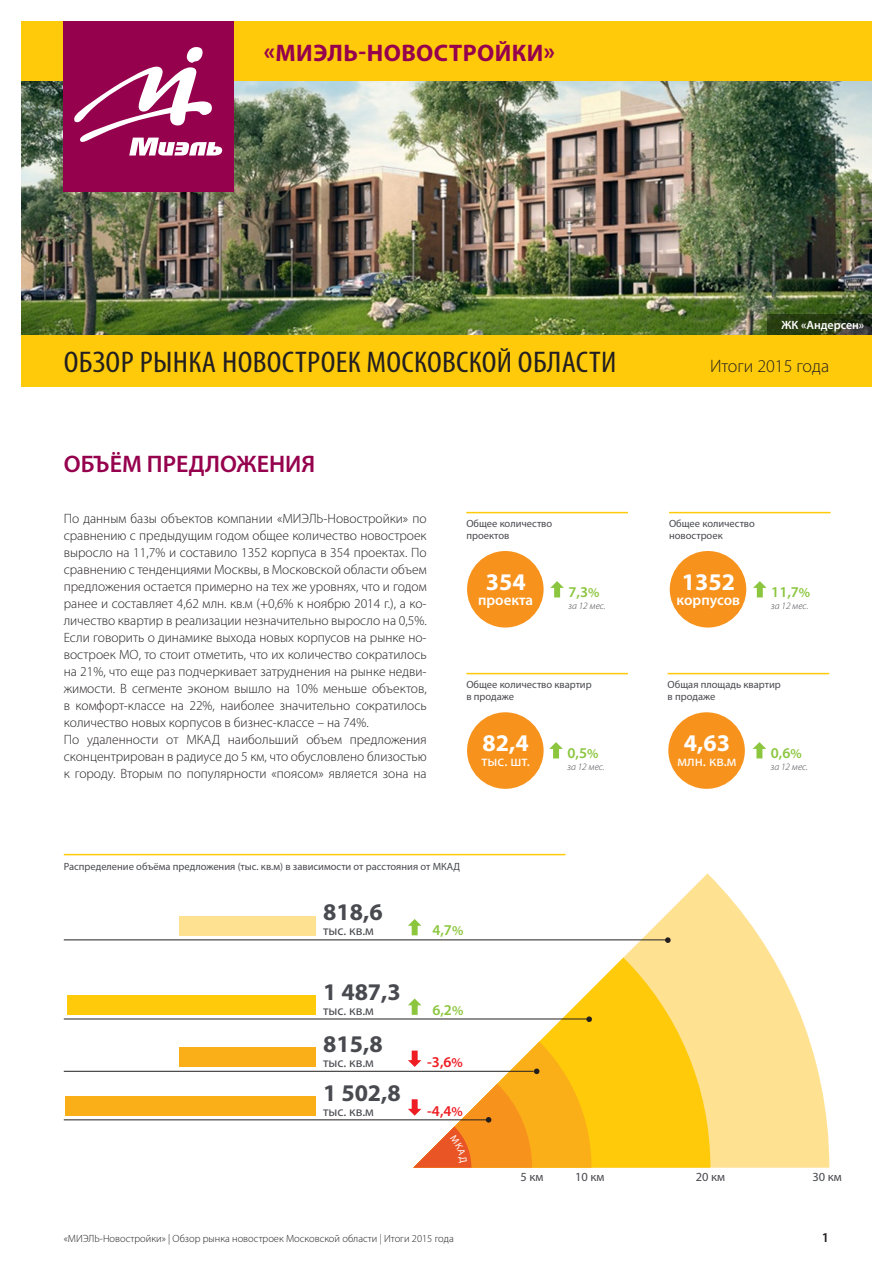
<style>
.page{position:relative;width:893px;height:1263px;background:#fff}
.page>*{position:absolute;margin:0;border:0;box-sizing:border-box;transform-origin:0 0}
.t1{font:condensed 30px "Myriad Pro";letter-spacing:.01em;color:#231f20;scale:1.1 1}
.t2{font:700 24px "Myriad Pro";color:#494a50}
.t3{font:700 24px "Myriad Pro";letter-spacing:.02em;color:#96014e}
.t4{font:600 24px "Myriad Pro";color:#96014e}
.t5{font:700 24px "Myriad Pro";color:#fff}
.t6{font:300 18px "Myriad Pro";color:#231f20}
.t7{font:600 15px "Myriad Pro";color:#8bc63e}
.t8{font:600 15px "Myriad Pro";color:#fff}
.t9{font:15px "Myriad Pro";color:#fff}
.t10{font:600 15px "Myriad Pro";color:#ee1d23}
.t11{font:300 13.5px/17px "Myriad Pro";color:#231f20;text-align:justify}
.t12{font:13.5px "Myriad Pro";color:#494a50}
.t13{font:600 13.5px "Myriad Pro";color:#231f20}
.t14{font:12.45px "Myriad Pro";color:#494a50}
.main{font:600 12px "Myriad Pro";color:#fff}
.t15{font:10.5px/12px "Myriad Pro";color:#494a50}
.t16{font:300 10.5px "Myriad Pro";color:#231f20}
.t17{font:italic 300 9.75px "Myriad Pro";color:#494a50}
.s1{font-size:13.5px}
</style>
<div class="page">
<img style="left:21px;top:81px;width:851px;height:255px">
<svg style="left:767px;top:315px;width:105px;height:21px;background:#344118"></svg>
<div style="left:21px;top:21px;width:851px;height:60px;background:#feca0a"></div>
<div style="left:21px;top:336px;width:851px;height:51px;background:#feca0a"></div>
<div style="left:64px;top:21px;width:170px;height:170px;background:#96014e"></div>
<svg style="left:74px;top:47px;width:149px;height:109px"></svg>
<div style="left:670px;top:551px;width:76px;height:76px;background:#f7931d;border-radius:50%"></div>
<svg style="left:753px;top:581px;width:14px;height:16px"></svg>
<hr style="left:669px;top:512px;width:162px;height:1px;background:#feca0a">
<div style="left:467px;top:551px;width:77px;height:76px;background:#f7931d;border-radius:50%"></div>
<svg style="left:550px;top:581px;width:14px;height:16px"></svg>
<hr style="left:466px;top:512px;width:162px;height:1px;background:#feca0a">
<svg style="left:549px;top:742px;width:14px;height:16px"></svg>
<div style="left:467px;top:712px;width:77px;height:77px;background:#f7931d;border-radius:50%"></div>
<hr style="left:466px;top:673px;width:162px;height:1px;background:#feca0a">
<svg style="left:753px;top:742px;width:13px;height:16px"></svg>
<div style="left:668px;top:712px;width:77px;height:77px;background:#f7931d;border-radius:50%"></div>
<hr style="left:668px;top:673px;width:161px;height:1px;background:#feca0a">
<div style="left:179px;top:916px;width:137px;height:19px;background:#ffe192"></div>
<div style="left:67px;top:996px;width:249px;height:19px;background:#feca0a"></div>
<div style="left:179px;top:1048px;width:137px;height:19px;background:#faaf18"></div>
<div style="left:65px;top:1096px;width:251px;height:20px;background:#faaf18"></div>
<svg style="left:413px;top:853px;width:416px;height:315px;fill:#ffe192"></svg>
<svg style="left:413px;top:870px;width:297px;height:298px"></svg>
<hr style="left:64px;top:1119px;width:424px;height:1px;background:#231f20">
<hr style="left:64px;top:1071px;width:470px;height:1px;background:#231f20">
<hr style="left:64px;top:1019px;width:525px;height:1px;background:#231f20">
<hr style="left:64px;top:940px;width:606px;height:1px;background:#231f20">
<svg style="left:665px;top:937px;width:6px;height:6px"></svg>
<hr style="left:64px;top:854px;width:502px;height:1px;background:#feca0a">
<svg style="left:408px;top:919px;width:13px;height:16px"></svg>
<svg style="left:408px;top:989px;width:184px;height:179px"></svg>
<p class="t3" style="left:264px;top:37px;width:293px">«МИЭЛЬ-НОВОСТРОЙКИ»</p>
<p class="main" style="left:781px;top:317px;width:84px">ЖК «Андерсен»</p>
<p class="t1" style="left:64px;top:344px;width:504px">ОБЗОР РЫНКА НОВОСТРОЕК МОСКОВСКОЙ ОБЛАСТИ</p>
<p class="t6" style="left:710px;top:355px;width:121px">Итоги 2015 года</p>
<p class="t4" style="left:64px;top:449px;width:253px">ОБЪЁМ ПРЕДЛОЖЕНИЯ</p>
<p class="t11" style="left:64px;top:510px;width:364px">По данным базы объектов компании «МИЭЛЬ-Новостройки» по сравнению с предыдущим годом общее количество новостроек выросло на 11,7% и составило 1352 корпуса в 354 проектах. По сравнению с тенденциями Москвы, в Московской области объем предложения остается примерно на тех же уровнях, что и годом ранее и составляет 4,62 млн. кв.м (+0,6% к ноябрю 2014 г.), а ко&shy;личество квартир в реализации незначительно выросло на 0,5%.</p>
<p class="t11" style="left:64px;top:629px;width:364px">Если говорить о динамике выхода новых корпусов на рынке но&shy;востроек МО, то стоит отметить, что их количество сократилось на 21%, что еще раз подчеркивает затруднения на рынке недви&shy;жимости. В сегменте эконом вышло на 10% меньше объектов, в комфорт-классе на 22%, наиболее значительно сократилось количество новых корпусов в бизнес-классе – на 74%.</p>
<p class="t11" style="left:64px;top:731px;width:364px">По удаленности от МКАД наибольший объем предложения сконцентрирован в радиусе до 5 км, что обусловлено близостью к городу. Вторым по популярности «поясом» является зона на</p>
<p class="t15" style="left:466px;top:517px;width:87px">Общее количество проектов</p>
<p class="t5" style="left:486px;top:566px;width:41px">354</p>
<p class="t8" style="left:478px;top:590px;width:57px">проекта</p>
<p class="t7" style="left:569px;top:583px;width:32px">7,3<span class="s1">%</span></p>
<p class="t17" style="left:569px;top:600px;width:39px">за 12 мес.</p>
<p class="t15" style="left:466px;top:678px;width:127px">Общее количество квартир в продаже</p>
<p class="t5" style="left:483px;top:727px;width:48px">82,4</p>
<p class="t9" style="left:482px;top:751px;width:50px">тыс. шт.</p>
<p class="t7" style="left:567px;top:744px;width:32px">0,5<span class="s1">%</span></p>
<p class="t17" style="left:567px;top:761px;width:39px">за 12 мес.</p>
<p class="t15" style="left:64px;top:860px;width:398px">Распределение объёма предложения (тыс. кв.м) в зависимости от расстояния от МКАД</p>
<p class="t2" style="left:323px;top:896px;width:61px">818,6</p>
<p class="t12" style="left:323px;top:922px;width:52px">тыс. кв.м</p>
<p class="t2" style="left:323px;top:976px;width:79px">1 487,3</p>
<p class="t12" style="left:323px;top:1002px;width:52px">тыс. кв.м</p>
<p class="t2" style="left:323px;top:1028px;width:61px">815,8</p>
<p class="t12" style="left:323px;top:1054px;width:52px">тыс. кв.м</p>
<p class="t2" style="left:323px;top:1077px;width:79px">1 502,8</p>
<p class="t12" style="left:323px;top:1103px;width:52px">тыс. кв.м</p>
<p class="t7" style="left:432px;top:921px;width:32px">4,7<span class="s1">%</span></p>
<p class="t7" style="left:432px;top:1000px;width:32px">6,2<span class="s1">%</span></p>
<p class="t10" style="left:427px;top:1052px;width:37px">-3,6<span class="s1">%</span></p>
<p class="t10" style="left:427px;top:1101px;width:37px">-4,4<span class="s1">%</span></p>
<p class="t15" style="left:669px;top:517px;width:87px">Общее количество новостроек</p>
<p class="t5" style="left:682px;top:566px;width:55px">1352</p>
<p class="t8" style="left:677px;top:590px;width:65px">корпусов</p>
<p class="t7" style="left:771px;top:583px;width:40px">11,7<span class="s1">%</span></p>
<p class="t17" style="left:771px;top:600px;width:39px">за 12 мес.</p>
<p class="t15" style="left:668px;top:678px;width:115px">Общая площадь квартир в продаже</p>
<p class="t5" style="left:684px;top:727px;width:48px">4,63</p>
<p class="t9" style="left:677px;top:751px;width:61px">млн. кв.м</p>
<p class="t7" style="left:771px;top:744px;width:32px">0,6<span class="s1">%</span></p>
<p class="t17" style="left:771px;top:761px;width:39px">за 12 мес.</p>
<p class="t14" style="left:521px;top:1169px;width:24px">5 км</p>
<p class="t14" style="left:575px;top:1169px;width:31px">10 км</p>
<p class="t14" style="left:696px;top:1169px;width:31px">20 км</p>
<p class="t14" style="left:812px;top:1169px;width:31px">30 км</p>
<p class="t16" style="left:64px;top:1232px;width:391px">«МИЭЛЬ-Новостройки» | Обзор рынка новостроек Московской области | Итоги 2015 года</p>
<p class="t13" style="left:822px;top:1228px;width:9px">1</p>
</div>
